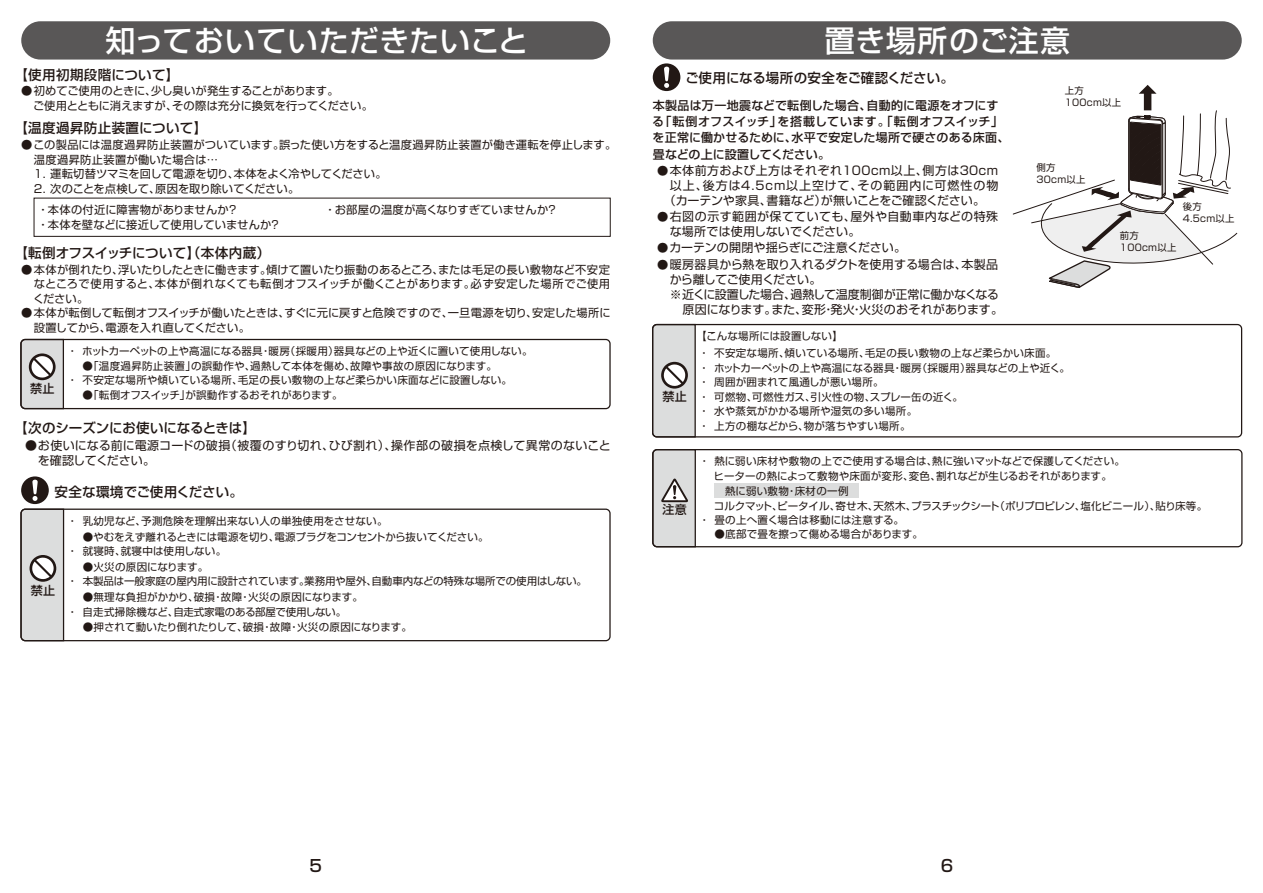
<style>
.page{position:relative;width:1263px;height:893px;background:#fff}
.page>*{position:absolute;margin:0;border:0;box-sizing:border-box;transform-origin:0 0}
.t1{font:500 30px "Shin Go Pro";letter-spacing:.02em;color:#fff}
.t2{font:500 16.5px "Shin Go Pro";color:#221815}
.t3{font:500 13.5px "Shin Go Pro";color:#221815}
.t4{font:500 13.5px "Shin Go Pro";letter-spacing:.03em;color:#221815}
.t5{font:12px/15px "Shin Go Pro";letter-spacing:.015em;color:#221815}
.t6{font:500 12px/16.2px "Shin Go Pro";letter-spacing:.02em;color:#221815}
.t7{font:12px "Shin Go Pro";letter-spacing:.04em;color:#221815}
.t8{font:12px "Shin Go Pro";letter-spacing:-.025em;color:#221815}
.t9{font:12px "Shin Go Pro";letter-spacing:.08em;color:#221815}
.t10{font:12px "Shin Go Pro";letter-spacing:-.015em;color:#221815}
.t11{font:12px "Shin Go Pro";letter-spacing:-.01em;color:#221815}
.t12{font:12px "Shin Go Pro";letter-spacing:-.035em;color:#221815}
.t13{font:11.25px/14.7px "Shin Go Pro";letter-spacing:.005em;color:#221815}
.t14{font:11.25px/14.7px "Shin Go Pro";letter-spacing:-.015em;color:#221815}
.t15{font:10.5px/14.7px "Shin Go Pro";letter-spacing:.005em;color:#221815}
.t16{font:10.5px/14.7px "Shin Go Pro";letter-spacing:-.015em;color:#221815}
.t17{font:10.5px "Shin Go Pro";letter-spacing:.03em;color:#221815}
.t18{font:9.3px/12px "Shin Go Pro";letter-spacing:.03em;color:#221815}
.s1{font-size:11.25px}
</style>
<div class="page">
<div style="left:21px;top:21px;width:589px;height:39px;background:#595757;border-radius:19px"></div>
<div style="left:34px;top:198px;width:576px;height:39px;border:1px solid #221815"></div>
<div style="left:20px;top:339px;width:591px;height:70px;border:1px solid #221815;border-radius:4px"></div>
<svg style="left:20px;top:338px;width:45px;height:72px;background:#bfbebd"></svg>
<div style="left:21px;top:476px;width:28px;height:28px;background:#221815;border-radius:50%"></div>
<svg style="left:32px;top:480px;width:6px;height:21px"></svg>
<div style="left:20px;top:509px;width:591px;height:132px;border:1px solid #221815;border-radius:4px"></div>
<svg style="left:20px;top:508px;width:45px;height:134px;background:#c6c6c5"></svg>
<div style="left:653px;top:21px;width:589px;height:39px;background:#595757;border-radius:19px"></div>
<svg style="left:1012px;top:85px;width:226px;height:203px"></svg>
<div style="left:653px;top:63px;width:27px;height:28px;background:#221815;border-radius:50%"></div>
<svg style="left:664px;top:67px;width:5px;height:21px"></svg>
<div style="left:652px;top:324px;width:590px;height:113px;border:1px solid #221815;border-radius:4px"></div>
<div style="left:714px;top:483px;width:145px;height:15px;background:#dcdddd"></div>
<div style="left:652px;top:449px;width:590px;height:98px;border:1px solid #221815;border-radius:4px"></div>
<svg style="left:652px;top:323px;width:44px;height:115px;background:#c5c4c4"></svg>
<svg style="left:652px;top:449px;width:44px;height:99px;background:#c4c3c3"></svg>
<h1 class="t1" style="left:105px;top:16px;width:424px">知っておいていただきたいこと</h1>
<p class="t4" style="left:14px;top:64px;width:166px">【使用初期段階について】</p>
<p class="t14" style="left:33px;top:82px;width:341px;text-indent:-12px">● 初めてご使用のときに、少し臭いが発生することがあります。<br>ご使用とともに消えますが、その際は充分に換気を行ってください。</p>
<p class="t4" style="left:14px;top:117px;width:194px">【温度過昇防止装置について】</p>
<p class="t13" style="left:34px;top:136px;width:584px;text-indent:-13px">● この製品には温度過昇防止装置がついています。誤った使い方をすると温度過昇防止装置が働き運転を停止します。温度過昇防止装置が働いた場合は…</p>
<p class="t14" style="left:34px;top:165px;width:354px">1. 運転切替ツマミを回して電源を切り、本体をよく冷やしてください。</p>
<p class="t14" style="left:34px;top:180px;width:267px">2. 次のことを点検して、原因を取り除いてください。</p>
<p class="t13" style="left:38px;top:201px;width:245px">・ 本体の付近に障害物がありませんか？<br>・ 本体を壁などに接近して使用していませんか？</p>
<p class="t13" style="left:325px;top:201px;width:235px">・ お部屋の温度が高くなりすぎていませんか？</p>
<p class="t3" style="left:14px;top:242px;width:257px">【転倒オフスイッチについて】（本体内蔵）</p>
<p class="t13" style="left:33px;top:261px;width:579px;text-align:justify;text-indent:-12px">● 本体が倒れたり、浮いたりしたときに働きます。傾けて置いたり振動のあるところ、または毛足の長い敷物など不安定なところで使用すると、本体が倒れなくても転倒オフスイッチが働くことがあります。必ず安定した場所でご使用ください。</p>
<p class="t13" style="left:34px;top:304px;width:578px;text-indent:-13px">● 本体が転倒して転倒オフスイッチが働いたときは、すぐに元に戻すと危険ですので、一旦電源を切り、安定した場所に設置してから、電源を入れ直してください。</p>
<p class="t6" style="left:30px;top:379px;width:26px">禁止</p>
<p class="t15" style="left:67px;top:342px;width:467px">・ ホットカーペットの上や高温になる器具・暖房（採暖用）器具などの上や近くに置いて使用しない。</p>
<p class="t15" style="left:67px;top:357px;width:446px;text-align:center">●「温度過昇防止装置」の誤動作や、過熱して本体を傷め、故障や事故の原因になります。<br>・ 不安定な場所や傾いている場所、毛足の長い敷物の上など柔らかい床面などに設置しない。</p>
<p class="t15" style="left:83px;top:386px;width:262px">●「転倒オフスイッチ」が誤動作するおそれがあります。</p>
<p class="t3" style="left:14px;top:417px;width:243px">【次のシーズンにお使いになるときは】</p>
<p class="t5" style="left:38px;top:436px;width:574px;text-indent:-12px">● お使いになる前に電源コードの破損（被覆のすり切れ、ひび割れ）、操作部の破損を点検して異常のないことを確認してください。</p>
<p class="t3" style="left:55px;top:480px;width:190px">安全な環境でご使用ください。</p>
<p class="t17" style="left:67px;top:512px;width:322px">・ 乳幼児など、予測危険を理解出来ない人の単独使用をさせない。</p>
<p class="t16" style="left:67px;top:528px;width:423px;text-indent:15px">●やむをえず離れるときには電源を切り、電源プラグをコンセントから抜いてください。・ 就寝時、就寝中は使用しない。</p>
<p class="t16" style="left:67px;top:558px;width:521px;text-indent:15px">●火災の原因になります。<br>・ 本製品は一般家庭の屋内用に設計されています。業務用や屋外、自動車内などの特殊な場所での使用はしない。</p>
<p class="t16" style="left:67px;top:588px;width:297px;text-indent:15px">●無理な負担がかかり、破損・故障・火災の原因になります。・ 自走式掃除機など、自走式家電のある部屋で使用しない。</p>
<p class="t15" style="left:83px;top:619px;width:331px">●押されて動いたり倒れたりして、破損・故障・火災の原因になります。</p>
<p class="t6" style="left:31px;top:580px;width:26px">禁止</p>
<h1 class="t1" style="left:825px;top:16px;width:247px">置き場所のご注意</h1>
<p class="t3" style="left:685px;top:67px;width:270px">ご使用になる場所の安全をご確認ください。</p>
<p class="t6" style="left:652px;top:96px;width:359px">本製品は万一地震などで転倒した場合、自動的に電源をオフにする「転倒オフスイッチ」を搭載しています。「転倒オフスイッチ」を正常に働かせるために、水平で安定した場所で硬さのある床面、畳などの上に設置してください。</p>
<p class="t7" style="left:657px;top:160px;width:343px"><span class="s1">●</span> 本体前方および上方はそれぞれ100cm以上、側方は30ｃｍ</p>
<p class="t9" style="left:670px;top:175px;width:330px">以上、後方は4.5cm以上空けて、その範囲内に可燃性の物</p>
<p class="t10" style="left:664px;top:190px;width:323px">（カーテンや家具、書籍など）が無いことをご確認ください。</p>
<p class="t5" style="left:670px;top:208px;width:330px;text-indent:-13px"><span class="s1">●</span> 右図の示す範囲が保てていても、屋外や自動車内などの特殊な場所では使用しないでください。</p>
<p class="t11" style="left:657px;top:238px;width:251px"><span class="s1">●</span> カーテンの開閉や揺らぎにご注意ください。</p>
<p class="t5" style="left:657px;top:255px;width:343px"><span class="s1">●</span> 暖房器具から熱を取り入れるダクトを使用する場合は、本製品</p>
<p class="t12" style="left:670px;top:269px;width:153px">から離してご使用ください。</p>
<p class="t8" style="left:670px;top:284px;width:331px">※近くに設置した場合、過熱して温度制御が正常に働かなくなる</p>
<p class="t5" style="left:682px;top:300px;width:322px">原因になります。また、変形・発火・火災のおそれがあります。</p>
<p class="t15" style="left:696px;top:326px;width:362px;line-height:16.8px">【こんな場所には設置しない】<br>・ 不安定な場所、傾いている場所、毛足の長い敷物の上など柔らかい床面。</p>
<p class="t15" style="left:699px;top:359px;width:372px">・ ホットカーペットの上や高温になる器具・暖房（採暖用）器具などの上や近く。・ 周囲が囲まれて風通しが悪い場所。<br>・ 可燃物、可燃性ガス、引火性の物、スプレー缶の近く。<br>・ 水や蒸気がかかる場所や湿気の多い場所。<br>・ 上方の棚などから、物が落ちやすい場所。</p>
<p class="t18" style="left:1065px;top:83px;width:58px">上方<br>100cm以上</p>
<p class="t18" style="left:1036px;top:160px;width:51px">側方<br>30cm以上</p>
<p class="t18" style="left:1183px;top:199px;width:53px">後方<br>4.5cm以上</p>
<p class="t18" style="left:1120px;top:228px;width:58px">前方<br>100cm以上</p>
<p class="t6" style="left:662px;top:387px;width:26px">禁止</p>
<p class="t6" style="left:662px;top:500px;width:26px">注意</p>
<p class="t15" style="left:699px;top:453px;width:427px;line-height:14.2px;text-align:center">・ 熱に弱い床材や敷物の上でご使用する場合は、熱に強いマットなどで保護してください。ヒーターの熱によって敷物や床面が変形、変色、割れなどが生じるおそれがあります。</p>
<p class="t15" style="left:699px;top:497px;width:510px;line-height:14.2px;text-indent:15px">コルクマット、ピータイル、寄せ木、天然木、プラスチックシート（ポリプロピレン、塩化ビニール）、貼り床等。・ 畳の上へ置く場合は移動には注意する。<br>　 ●底部で畳を擦って傷める場合があります。</p>
<p class="t17" style="left:725px;top:482px;width:125px">熱に弱い敷物・床材の一例</p>
<h2 class="t2" style="left:309px;top:853px;width:14px">5</h2>
<h2 class="t2" style="left:941px;top:853px;width:14px">6</h2>
</div>
